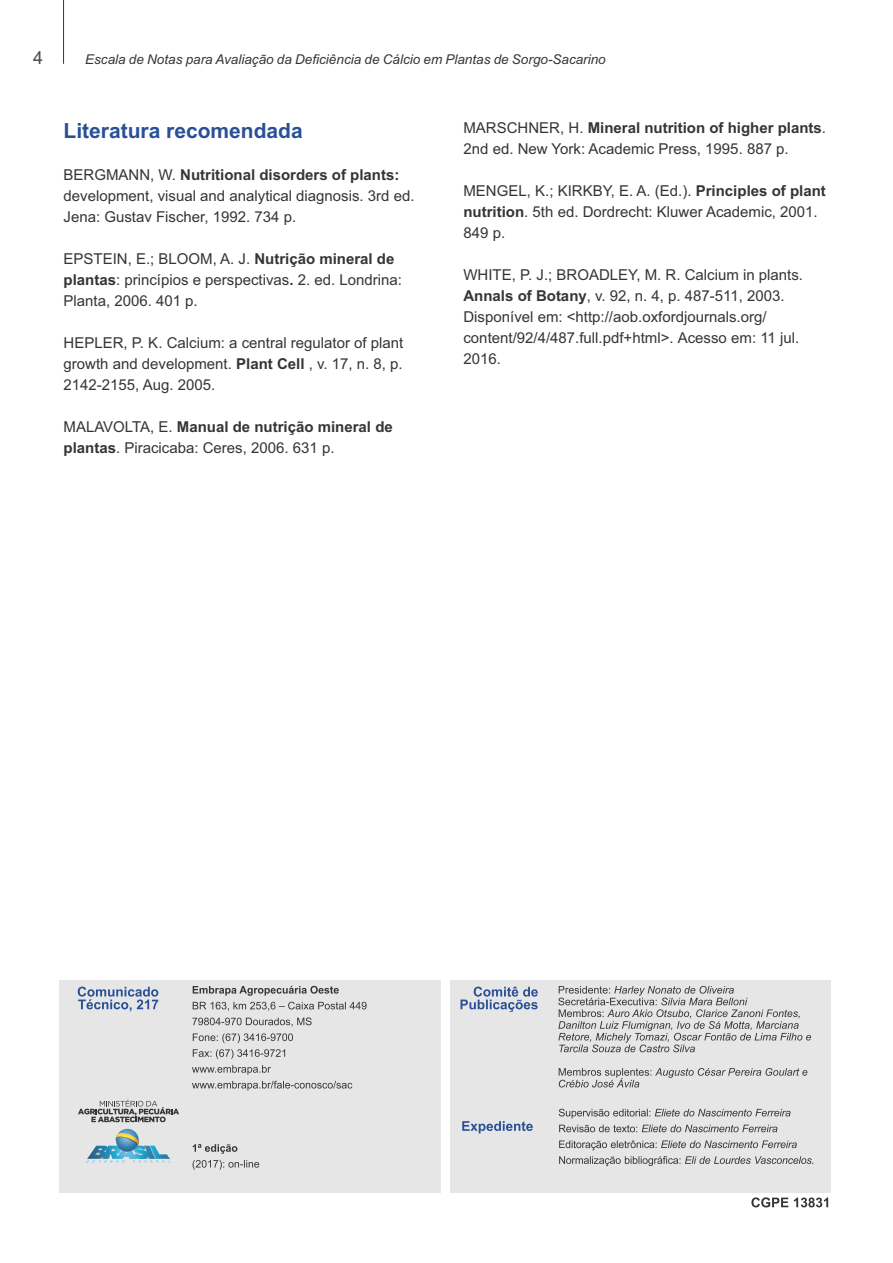
<style>
.page{position:relative;width:893px;height:1263px;background:#fff}
.page>*{position:absolute;margin:0;border:0;box-sizing:border-box;transform-origin:0 0}
.t1{font:700 21px "Arial";color:#295097}
.t2{font:18px "Arial";color:#4b4b4d}
.t3{font:15px/21px "Arial";color:#373435}
.t4{font:italic 13.5px "Arial";color:#373435}
.s1{font-weight:700}
</style>
<div class="page">
<hr style="left:63px;top:0;width:1px;height:64px;background:#373435">
<div style="left:60px;top:980px;width:381px;height:212px;background:#e5e6e5"></div>
<svg style="left:78px;top:986px;width:80px;height:25px"></svg>
<div style="left:450px;top:980px;width:381px;height:212px;background:#e5e6e5"></div>
<svg style="left:460px;top:986px;width:78px;height:26px"></svg>
<svg style="left:462px;top:1121px;width:71px;height:12px"></svg>
<svg style="left:559px;top:1109px;width:254px;height:57px"></svg>
<svg style="left:751px;top:1197px;width:77px;height:10px"></svg>
<svg style="left:558px;top:986px;width:253px;height:101px"></svg>
<svg style="left:78px;top:1099px;width:101px;height:23px"></svg>
<svg style="left:86px;top:1129px;width:84px;height:33px"></svg>
<svg style="left:192px;top:986px;width:175px;height:184px"></svg>
<p class="t2" style="left:33px;top:51px;width:12px">4</p>
<p class="t4" style="left:85px;top:54px;width:522px">Escala de Notas para Avaliação da Deficiência de Cálcio em Plantas de Sorgo-Sacarino</p>
<h1 class="t1" style="left:64px;top:123px;width:241px">Literatura recomendada</h1>
<p class="t3" style="left:64px;top:166px;width:352px">BERGMANN, W. <span class="s1">Nutritional disorders of plants: </span>development, visual and analytical diagnosis. 3rd ed.<br>Jena: Gustav Fischer, 1992. 734 p.</p>
<p class="t3" style="left:64px;top:250px;width:340px">EPSTEIN, E.; BLOOM, A. J. <span class="s1">Nutrição mineral de plantas</span>: princípios e perspectivas<span class="s1">.</span> 2. ed. Londrina:<br>Planta, 2006. 401 p.</p>
<p class="t3" style="left:64px;top:334px;width:341px;text-align:justify">HEPLER, P. K. Calcium: a central regulator of plant growth and development. <span class="s1">Plant Cell</span> , v. 17, n. 8, p.<br>2142-2155, Aug. 2005.</p>
<p class="t3" style="left:64px;top:418px;width:331px">MALAVOLTA, E. <span class="s1">Manual de nutrição mineral de plantas</span>. Piracicaba: Ceres, 2006. 631 p.</p>
<p class="t3" style="left:463px;top:118px;width:364px">MARSCHNER, H. <span class="s1">Mineral nutrition of higher plants</span>.<br>2nd ed. New York: Academic Press, 1995. 887 p.</p>
<p class="t3" style="left:463px;top:181px;width:364px">MENGEL, K.; KIRKBY, E. A. (Ed.). <span class="s1">Principles of plant nutrition</span>. 5th ed. Dordrecht: Kluwer Academic, 2001.<br>849 p.</p>
<p class="t3" style="left:463px;top:265px;width:341px">WHITE, P. J.; BROADLEY, M. R. Calcium in plants.<br><span class="s1">Annals of Botany</span>, v. 92, n. 4, p. 487-511, 2003.<br>Disponível em: &lt;http://aob.oxfordjournals.org/ content/92/4/487.full.pdf+html&gt;. Acesso em: 11 jul.<br>2016.</p>
</div>
